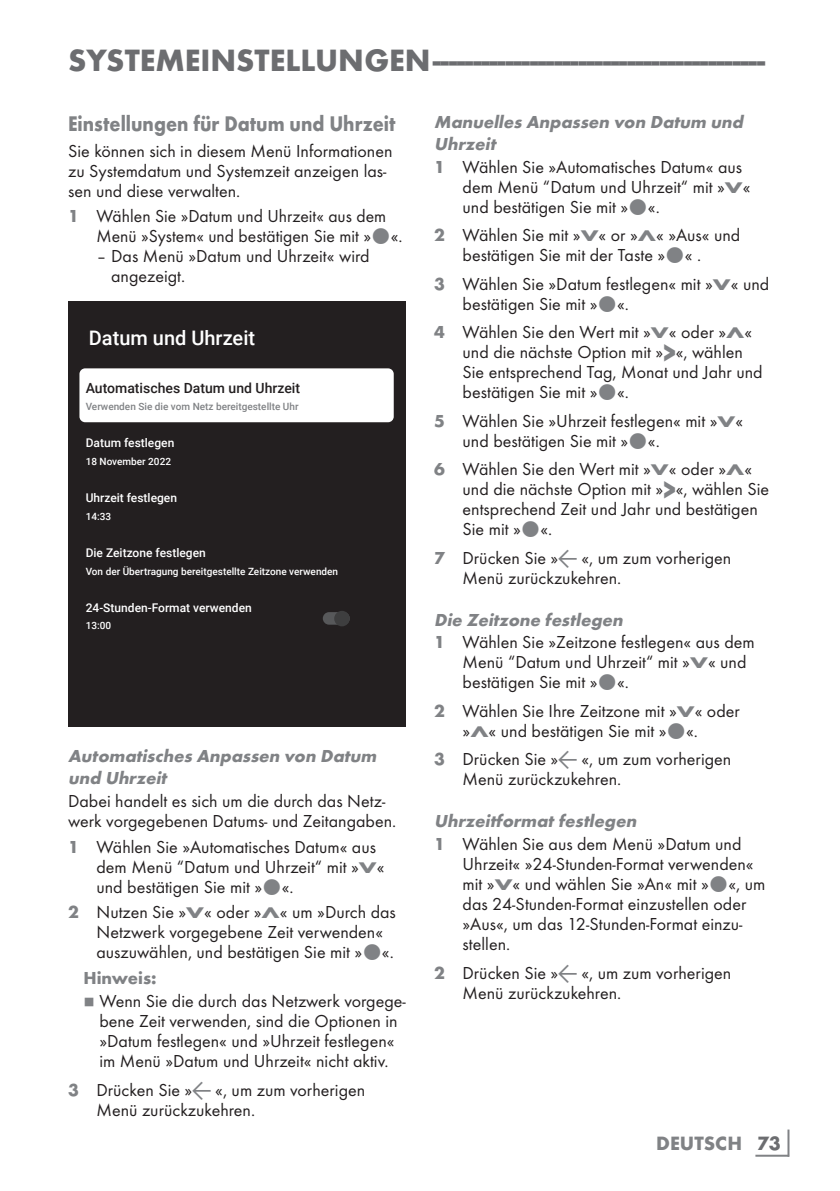
<style>
.page{position:relative;width:840px;height:1191px;background:#fff}
.page>*{position:absolute;margin:0;border:0;box-sizing:border-box;transform-origin:0 0}
.t1{font:700 32px "Futura TOT";color:#6c6d70}
.t2{font:700 22px "Futura TOT";color:#808285;scale:.88 1}
.t3{font:500 20px "Roboto";color:#fff}
.t4{font:700 20px "Futura TOT";color:#808285}
.t5{font:18px/20px "Futura TOT Boo";color:#231f20}
.t6{font:italic 700 18px/22px "Futura TOT";color:#808285}
.t7{font:700 18px "Futura TOT";color:#808285}
.t8{font:500 14px "Roboto";color:#231f20}
.t9{font:500 12px "Roboto";color:#fff}
.t10{font:500 10px "Roboto";color:#fff}
.t11{font:500 10px "Roboto";color:#808285}
.t12{font:8px "Grund Son Se";color:#808285}
.s1{font-family:"Futura TOT";font-weight:700;color:#808285}
.s2{font-family:"Futura TOT";font-weight:700;font-size:16px;color:#808285}
.s3{font-family:"Arcelik TS9 Android";font-size:20px;color:#808285}
.s4{font-family:"Futura TOT";font-weight:700;font-size:27.2px;color:#808285}
.s5{color:#6c6d70}
</style>
<div class="page">
<hr style="left:787px;top:1129px;width:2px;height:27px;background:#808285">
<hr style="left:755px;top:1154px;width:33px;height:2px;background:#808285">
<div style="left:68px;top:302px;width:337px;height:425px;background:#231f20"></div>
<div style="left:79px;top:368px;width:314px;height:54px;background:#fff;border-radius:6px"></div>
<div style="left:322px;top:612px;width:27px;height:12px;background:#57585a;border-radius:6px"></div>
<div style="left:334px;top:611px;width:15px;height:15px;background:#3e3e3f;border-radius:50%"></div>
<h1 class="t1" style="left:68px;top:40px;width:698px">SYSTEMEINSTELLUNGEN------------------------------------------</h1>
<p class="t2" style="left:68px;top:110px;width:373px">Einstellungen für Datum und Uhrzeit</p>
<p class="t5" style="left:68px;top:140px;width:325px">Sie können sich in diesem Menü Informationen zu Systemdatum und Systemzeit anzeigen las&shy;sen und diese verwalten.</p>
<p class="t5" style="left:96px;top:206px;width:307px;text-indent:-28px"><span class="s1">1</span> Wählen Sie »Datum und Uhrzeit« aus dem<br>Menü »System« und bestätigen Sie mit » «.</p>
<p class="t5" style="left:111px;top:246px;width:260px;text-indent:-15px">– Das Menü »Datum und Uhrzeit« wird angezeigt.</p>
<p class="t3" style="left:89px;top:323px;width:168px">Datum und Uhrzeit</p>
<p class="t8" style="left:86px;top:378px;width:216px">Automatisches Datum und Uhrzeit</p>
<p class="t11" style="left:86px;top:400px;width:214px">Verwenden Sie die vom Netz bereitgestellte Uhr</p>
<p class="t9" style="left:86px;top:435px;width:90px">Datum festlegen</p>
<p class="t10" style="left:86px;top:454px;width:87px">18 November 2022</p>
<p class="t9" style="left:86px;top:489px;width:93px">Uhrzeit festlegen</p>
<p class="t10" style="left:86px;top:509px;width:27px">14:33</p>
<p class="t9" style="left:86px;top:544px;width:121px">Die Zeitzone festlegen</p>
<p class="t10" style="left:86px;top:564px;width:254px">Von der Übertragung bereitgestellte Zeitzone verwenden</p>
<p class="t9" style="left:86px;top:599px;width:167px">24-Stunden-Format verwenden</p>
<p class="t10" style="left:86px;top:619px;width:27px">13:00</p>
<p class="t6" style="left:68px;top:745px;width:313px">Automatisches Anpassen von Datum und Uhrzeit</p>
<p class="t5" style="left:68px;top:791px;width:329px">Dabei handelt es sich um die durch das Netz&shy;werk vorgegebenen Datums- und Zeitangaben.</p>
<p class="t5" style="left:96px;top:836px;width:289px;text-indent:-28px"><span class="s1">1</span> Wählen Sie »Automatisches Datum« aus dem Menü “Datum und Uhrzeit“ mit »<span class="s2">V</span>« und bestätigen Sie mit » «.</p>
<p class="t5" style="left:96px;top:902px;width:301px;text-indent:-28px"><span class="s1">2</span> Nutzen Sie »<span class="s2">V</span>« oder »<span class="s2">Λ</span>« um »Durch das<br>Netzwerk vorgegebene Zeit verwenden« auszuwählen, und bestätigen Sie mit » «.</p>
<p class="t7" style="left:83px;top:967px;width:75px">Hinweis:</p>
<p class="t12" style="left:83px;top:997px;width:13px">7</p>
<p class="t5" style="left:99px;top:991px;width:308px">Wenn Sie die durch das Netzwerk vorgege&shy;bene Zeit verwenden, sind die Optionen in »Datum festlegen« und »Uhrzeit festlegen« im Menü »Datum und Uhrzeit« nicht aktiv.</p>
<p class="t5" style="left:96px;top:1079px;width:270px;text-indent:-28px"><span class="s1">3</span> Drücken Sie »<span class="s3">A</span> «, um zum vorherigen<br>Menü zurückzukehren.</p>
<p class="t6" style="left:434px;top:110px;width:314px">Manuelles Anpassen von Datum und<br>Uhrzeit</p>
<p class="t5" style="left:462px;top:156px;width:289px;text-indent:-28px"><span class="s1">1</span> Wählen Sie »Automatisches Datum« aus dem Menü “Datum und Uhrzeit“ mit »<span class="s2">V</span>« und bestätigen Sie mit » «.</p>
<p class="t5" style="left:434px;top:225px;width:307px;text-align:center"><span class="s1">2</span> Wählen Sie mit »<span class="s2">V</span>« or »<span class="s2">Λ</span>« »Aus« und bestätigen Sie mit der Taste » « .</p>
<p class="t5" style="left:462px;top:273px;width:308px;text-indent:-28px"><span class="s1">3</span> Wählen Sie »Datum festlegen« mit »<span class="s2">V</span>« und bestätigen Sie mit » «.</p>
<p class="t5" style="left:462px;top:322px;width:301px;text-indent:-28px"><span class="s1">4</span> Wählen Sie den Wert mit »<span class="s2">V</span>« oder »<span class="s2">Λ</span>« und die nächste Option mit »<span class="s4">&gt;</span>«, wählen Sie entsprechend Tag, Monat und Jahr und bestätigen Sie mit » «.</p>
<p class="t5" style="left:462px;top:410px;width:282px;text-indent:-28px"><span class="s1">5</span> Wählen Sie »Uhrzeit festlegen« mit »<span class="s2">V</span>« und bestätigen Sie mit » «.</p>
<p class="t5" style="left:462px;top:459px;width:308px;text-indent:-28px"><span class="s1">6</span> Wählen Sie den Wert mit »<span class="s2">V</span>« oder »<span class="s2">Λ</span>« und die nächste Option mit »<span class="s4">&gt;</span>«, wählen Sie entsprechend Zeit und Jahr und bestätigen<br>Sie mit » «.</p>
<p class="t5" style="left:462px;top:547px;width:270px;text-indent:-28px"><span class="s1">7</span> Drücken Sie »<span class="s3">A</span> «, um zum vorherigen<br>Menü zurückzukehren.</p>
<p class="t6" style="left:434px;top:608px;width:194px">Die Zeitzone festlegen</p>
<p class="t5" style="left:462px;top:632px;width:293px;text-indent:-28px"><span class="s1">1</span> Wählen Sie »Zeitzone festlegen« aus dem<br>Menü “Datum und Uhrzeit“ mit »<span class="s2">V</span>« und bestätigen Sie mit » «.</p>
<p class="t5" style="left:462px;top:701px;width:278px;text-indent:-28px"><span class="s1">2</span> Wählen Sie Ihre Zeitzone mit »<span class="s2">V</span>« oder »<span class="s2">Λ</span>« und bestätigen Sie mit » «.</p>
<p class="t5" style="left:462px;top:749px;width:270px;text-indent:-28px"><span class="s1">3</span> Drücken Sie »<span class="s3">A</span> «, um zum vorherigen<br>Menü zurückzukehren.</p>
<p class="t6" style="left:434px;top:810px;width:207px">Uhrzeitformat festlegen</p>
<p class="t5" style="left:462px;top:834px;width:304px;text-indent:-28px"><span class="s1">1</span> Wählen Sie aus dem Menü »Datum und Uhrzeit« »24-Stunden-Format verwenden« mit »<span class="s2">V</span>« und wählen Sie »An« mit » «, um das 24-Stunden-Format einzustellen oder »Aus«, um das 12-Stunden-Format einzu&shy;stellen.</p>
<p class="t5" style="left:462px;top:962px;width:270px;text-indent:-28px"><span class="s1">2</span> Drücken Sie »<span class="s3">A</span> «, um zum vorherigen<br>Menü zurückzukehren.</p>
<p class="t4" style="left:656px;top:1131px;width:126px">DEUTSCH <span class="s5">73</span></p>
</div>
